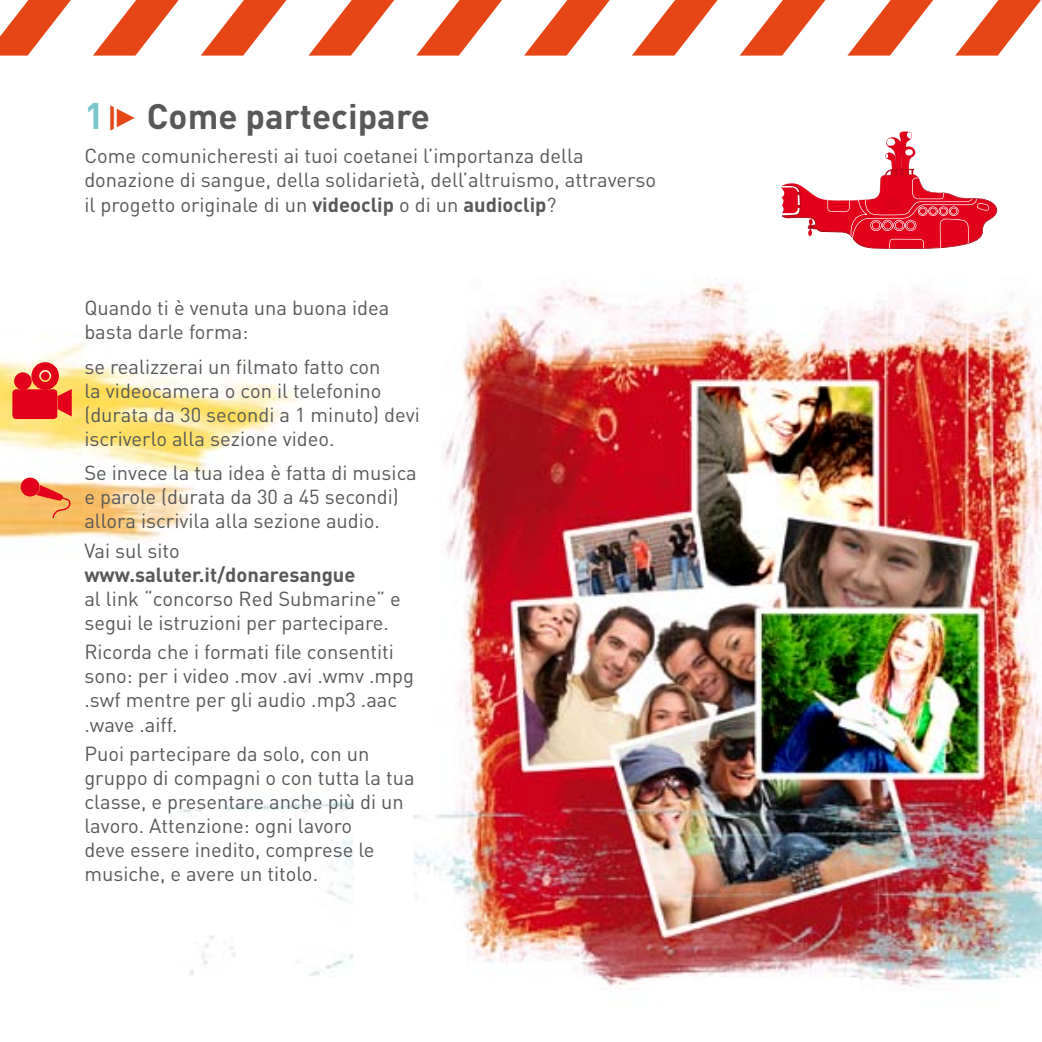
<style>
.page{position:relative;width:1042px;height:1042px;background:#fff}
.page>*{position:absolute;margin:0;border:0;box-sizing:border-box;transform-origin:0 0}
.t1{font:700 35px "DIN";color:#58585a}
.t2{font:20.12px/24.2px "DIN";color:#58585a}
.t3{font:700 20.12px "DIN";color:#58585a}
.s1{font-size:36.75px;color:#79c7ca}
.s2{font-family:"Pointers";font-weight:400;font-size:36.75px;color:#e64515}
.s3{font-weight:700}
</style>
<div class="page">
<img style="left:414px;top:278px;width:628px;height:710px">
<img style="left:0;top:0;width:354px;height:976px">
<svg style="left:781px;top:131px;width:217px;height:118px"></svg>
<svg style="left:308px;top:0;width:86px;height:56px"></svg>
<svg style="left:201px;top:0;width:85px;height:56px"></svg>
<svg style="left:93px;top:0;width:86px;height:56px"></svg>
<svg style="left:0;top:0;width:71px;height:56px"></svg>
<svg style="left:416px;top:0;width:86px;height:56px"></svg>
<svg style="left:524px;top:0;width:86px;height:56px"></svg>
<svg style="left:632px;top:0;width:85px;height:56px"></svg>
<svg style="left:739px;top:0;width:86px;height:56px"></svg>
<svg style="left:847px;top:0;width:86px;height:56px"></svg>
<svg style="left:955px;top:0;width:86px;height:56px"></svg>
<div style="left:21px;top:477px;width:19px;height:19px;background:#e2001a;border-radius:50%"></div>
<svg style="left:35px;top:485px;width:37px;height:34px"></svg>
<div style="left:12px;top:389px;width:45px;height:30px;background:#e2001a;border-radius:4px"></div>
<div style="left:14px;top:372px;width:18px;height:18px;background:#e2001a;border-radius:50%"></div>
<div style="left:41px;top:372px;width:9px;height:8px;background:#e2001a;border-radius:50%"></div>
<div style="left:31px;top:362px;width:28px;height:28px;border:8px solid #e2001a;border-radius:50%"></div>
<svg style="left:58px;top:389px;width:14px;height:27px"></svg>
<h1 class="t1" style="left:84px;top:94px;width:347px"><span class="s1">1</span> <span class="s2">f</span> Come partecipare</h1>
<p class="t2" style="left:84px;top:143px;width:573px">Come comunicheresti ai tuoi coetanei l’importanza della donazione di sangue, della solidarietà, dell’altruismo, attraverso il progetto originale di un <span class="s3">videoclip</span> o di un <span class="s3">audioclip</span>?</p>
<p class="t2" style="left:84px;top:296px;width:306px">Quando ti è venuta una buona idea basta darle forma:</p>
<p class="t2" style="left:84px;top:354px;width:337px">se realizzerai un filmato fatto con<br>la videocamera o con il telefonino (durata da 30 secondi a 1 minuto) devi iscriverlo alla sezione video.</p>
<p class="t2" style="left:84px;top:460px;width:334px">Se invece la tua idea è fatta di musica e parole (durata da 30 a 45 secondi) allora iscrivila alla sezione audio.</p>
<p class="t2" style="left:84px;top:538px;width:97px">Vai sul sito</p>
<p class="t3" style="left:84px;top:561px;width:273px">www.saluter.it/donaresangue</p>
<p class="t2" style="left:84px;top:586px;width:318px">al link “concorso Red Submarine” e segui le istruzioni per partecipare.</p>
<p class="t2" style="left:84px;top:639px;width:331px">Ricorda che i formati file consentiti sono: per i video .mov .avi .wmv .mpg .swf mentre per gli audio .mp3 .aac .wave .aiff.</p>
<p class="t2" style="left:84px;top:741px;width:332px">Puoi partecipare da solo, con un gruppo di compagni o con tutta la tua classe, e presentare anche più di un lavoro. Attenzione: ogni lavoro<br>deve essere inedito, comprese le musiche, e avere un titolo.</p>
</div>
